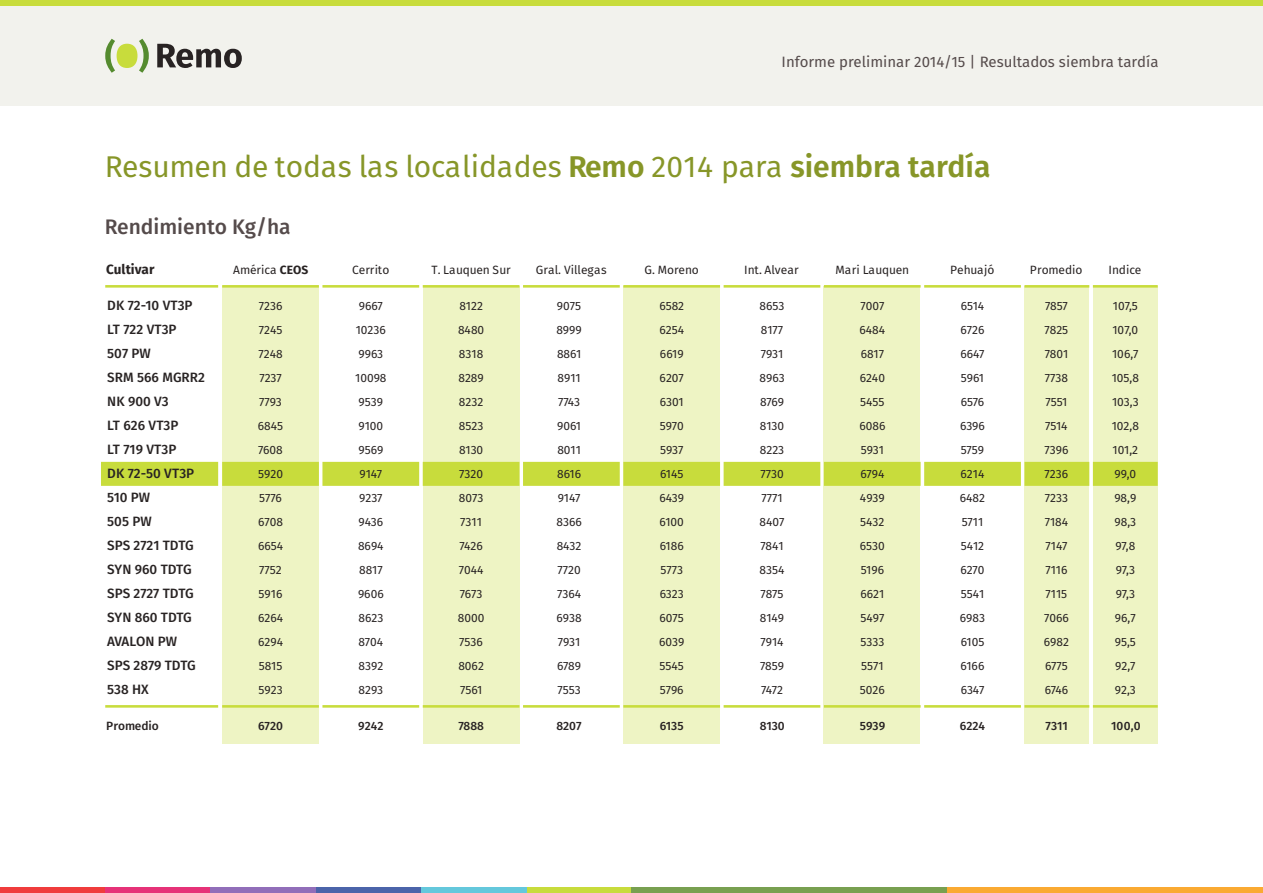
<style>
.page{position:relative;width:1263px;height:893px;background:#fff}
.page>*{position:absolute;margin:0;border:0;box-sizing:border-box;transform-origin:0 0}
.t1{font:30px "Fira Sans";letter-spacing:-.01em;color:#879628}
.t2{font:500 21px "Fira Sans";color:#554b4b}
.t3{font:15px "Fira Sans";color:#554b4b}
.t4{font:500 13.5px/24px "Fira Sans";color:#282323}
.t5{font:700 13.5px "Fira Sans";color:#282323}
.t6{font:12px/24px "Fira Sans";color:#282323}
.t7{font:500 12px "Fira Sans";color:#282323}
.s1{font-weight:600}
.s2{font-weight:700}
</style>
<div class="page">
<div style="left:423px;top:286px;width:96px;height:458px;background:#eef4c4"></div>
<div style="left:623px;top:286px;width:97px;height:458px;background:#eef4c4"></div>
<div style="left:823px;top:286px;width:97px;height:458px;background:#eef4c4"></div>
<div style="left:222px;top:286px;width:97px;height:458px;background:#eef4c4"></div>
<div style="left:1024px;top:286px;width:65px;height:458px;background:#eef4c4"></div>
<div style="left:1093px;top:286px;width:65px;height:458px;background:#eef4c4"></div>
<div style="left:0;top:887px;width:105px;height:6px;background:#f03c3c"></div>
<div style="left:105px;top:887px;width:105px;height:6px;background:#e63278"></div>
<div style="left:526px;top:887px;width:105px;height:6px;background:#c8dc3c"></div>
<div style="left:316px;top:887px;width:105px;height:6px;background:#4b64aa"></div>
<div style="left:210px;top:887px;width:106px;height:6px;background:#916eb9"></div>
<div style="left:421px;top:887px;width:105px;height:6px;background:#64c8dc"></div>
<div style="left:631px;top:887px;width:316px;height:6px;background:#78a050"></div>
<div style="left:947px;top:887px;width:316px;height:6px;background:#faaa32"></div>
<div style="left:0;top:6px;width:1263px;height:100px;background:#f2f2ed"></div>
<div style="left:0;top:0;width:1263px;height:6px;background:#c8dc3c"></div>
<svg style="left:139px;top:39px;width:10px;height:34px"></svg>
<svg style="left:105px;top:39px;width:10px;height:34px"></svg>
<div style="left:117px;top:44px;width:20px;height:24px;background:#c8dc3c;border-radius:50%"></div>
<svg style="left:157px;top:44px;width:85px;height:24px"></svg>
<svg style="left:101px;top:462px;width:1057px;height:24px;background:#cadd43"></svg>
<hr style="left:105px;top:285px;width:113px;height:3px;background:#c8dc3c">
<hr style="left:1093px;top:285px;width:65px;height:3px;background:#c8dc3c">
<hr style="left:1024px;top:285px;width:65px;height:3px;background:#c8dc3c">
<hr style="left:222px;top:285px;width:97px;height:3px;background:#c8dc3c">
<hr style="left:322px;top:285px;width:97px;height:3px;background:#c8dc3c">
<hr style="left:423px;top:285px;width:96px;height:3px;background:#c8dc3c">
<hr style="left:523px;top:285px;width:97px;height:3px;background:#c8dc3c">
<hr style="left:623px;top:285px;width:97px;height:3px;background:#c8dc3c">
<hr style="left:724px;top:285px;width:96px;height:3px;background:#c8dc3c">
<hr style="left:824px;top:285px;width:97px;height:3px;background:#c8dc3c">
<hr style="left:924px;top:285px;width:97px;height:3px;background:#c8dc3c">
<hr style="left:105px;top:705px;width:113px;height:3px;background:#c8dc3c">
<hr style="left:1093px;top:705px;width:65px;height:3px;background:#c8dc3c">
<hr style="left:1024px;top:705px;width:65px;height:3px;background:#c8dc3c">
<hr style="left:222px;top:705px;width:97px;height:3px;background:#c8dc3c">
<hr style="left:322px;top:705px;width:97px;height:3px;background:#c8dc3c">
<hr style="left:423px;top:705px;width:96px;height:3px;background:#c8dc3c">
<hr style="left:523px;top:705px;width:97px;height:3px;background:#c8dc3c">
<hr style="left:623px;top:705px;width:97px;height:3px;background:#c8dc3c">
<hr style="left:724px;top:705px;width:96px;height:3px;background:#c8dc3c">
<hr style="left:824px;top:705px;width:97px;height:3px;background:#c8dc3c">
<hr style="left:924px;top:705px;width:97px;height:3px;background:#c8dc3c">
<p class="t3" style="left:781px;top:56px;width:378px">Informe preliminar 2014/15 | Resultados siembra tardía</p>
<h1 class="t1" style="left:105px;top:153px;width:887px">Resumen de todas las localidades <span class="s1">Remo</span> 2014 para <span class="s1">siembra tardía</span></h1>
<h2 class="t2" style="left:105px;top:218px;width:187px">Rendimiento Kg/ha</h2>
<p class="t5" style="left:106px;top:264px;width:50px">Cultivar</p>
<p class="t6" style="left:233px;top:259px;width:76px">América <span class="s2">CEOS</span></p>
<p class="t6" style="left:352px;top:259px;width:39px">Cerrito</p>
<p class="t6" style="left:431px;top:259px;width:81px">T. Lauquen Sur</p>
<p class="t6" style="left:536px;top:259px;width:72px">Gral. Villegas</p>
<p class="t6" style="left:644px;top:259px;width:56px">G. Moreno</p>
<p class="t6" style="left:744px;top:259px;width:56px">Int. Alvear</p>
<p class="t6" style="left:835px;top:259px;width:75px">Mari Lauquen</p>
<p class="t6" style="left:950px;top:259px;width:46px">Pehuajó</p>
<p class="t6" style="left:1030px;top:259px;width:54px">Promedio</p>
<p class="t6" style="left:1108px;top:259px;width:34px">Indice</p>
<p class="t4" style="left:107px;top:294px;width:99px">DK 72-10 VT3P<br>LT 722 VT3P<br>507 PW<br>SRM 566 MGRR2<br>NK 900 V3<br>LT 626 VT3P<br>LT 719 VT3P<br>DK 72-50 VT3P<br>510 PW<br>505 PW<br>SPS 2721 TDTG<br>SYN 960 TDTG<br>SPS 2727 TDTG<br>SYN 860 TDTG<br>AVALON PW<br>SPS 2879 TDTG<br>538 HX</p>
<p class="t6" style="left:258px;top:295px;width:27px;text-align:justify">7236<br>7245<br>7248<br>7237<br>7793<br>6845<br>7608<br>5920<br>5776<br>6708<br>6654<br>7752<br>5916<br>6264<br>6294<br>5815<br>5923</p>
<p class="t6" style="left:355px;top:295px;width:33px;text-align:center">9667<br>10236<br>9963<br>10098<br>9539<br>9100<br>9569<br>9147<br>9237<br>9436<br>8694<br>8817<br>9606<br>8623<br>8704<br>8392<br>8293</p>
<p class="t6" style="left:458px;top:295px;width:28px">8122<br>8480<br>8318<br>8289<br>8232<br>8523<br>8130<br>7320<br>8073<br>7311<br>7426<br>7044<br>7673<br>8000<br>7536<br>8062<br>7561</p>
<p class="t6" style="left:556px;top:295px;width:27px">9075<br>8999<br>8861<br>8911<br>7743<br>9061<br>8011<br>8616<br>9147<br>8366<br>8432<br>7720<br>7364<br>6938<br>7931<br>6789<br>7553</p>
<p class="t6" style="left:659px;top:295px;width:27px;text-align:justify">6582<br>6254<br>6619<br>6207<br>6301<br>5970<br>5937<br>6145<br>6439<br>6100<br>6186<br>5773<br>6323<br>6075<br>6039<br>5545<br>5796</p>
<p class="t6" style="left:759px;top:295px;width:27px">8653<br>8177<br>7931<br>8963<br>8769<br>8130<br>8223<br>7730<br>7771<br>8407<br>7841<br>8354<br>7875<br>8149<br>7914<br>7859<br>7472</p>
<p class="t6" style="left:859px;top:295px;width:28px">7007<br>6484<br>6817<br>6240<br>5455<br>6086<br>5931<br>6794<br>4939<br>5432<br>6530<br>5196<br>6621<br>5497<br>5333<br>5571<br>5026</p>
<p class="t6" style="left:960px;top:295px;width:27px">6514<br>6726<br>6647<br>5961<br>6576<br>6396<br>5759<br>6214<br>6482<br>5711<br>5412<br>6270<br>5541<br>6983<br>6105<br>6166<br>6347</p>
<p class="t6" style="left:1044px;top:295px;width:27px">7857<br>7825<br>7801<br>7738<br>7551<br>7514<br>7396<br>7236<br>7233<br>7184<br>7147<br>7116<br>7115<br>7066<br>6982<br>6775<br>6746</p>
<p class="t6" style="left:1112px;top:295px;width:29px;text-align:center">107,5<br>107,0<br>106,7<br>105,8<br>103,3<br>102,8<br>101,2<br>99,0<br>98,9<br>98,3<br>97,8<br>97,3<br>97,3<br>96,7<br>95,5<br>92,7<br>92,3</p>
<p class="t7" style="left:106px;top:721px;width:54px">Promedio</p>
<p class="t7" style="left:258px;top:721px;width:26px">6720</p>
<p class="t7" style="left:358px;top:721px;width:27px">9242</p>
<p class="t7" style="left:458px;top:721px;width:27px">7888</p>
<p class="t7" style="left:556px;top:721px;width:27px">8207</p>
<p class="t7" style="left:660px;top:721px;width:25px">6135</p>
<p class="t7" style="left:760px;top:721px;width:27px">8130</p>
<p class="t7" style="left:860px;top:721px;width:27px">5939</p>
<p class="t7" style="left:960px;top:721px;width:27px">6224</p>
<p class="t7" style="left:1046px;top:720px;width:24px">7311</p>
<p class="t7" style="left:1111px;top:721px;width:31px">100,0</p>
</div>
